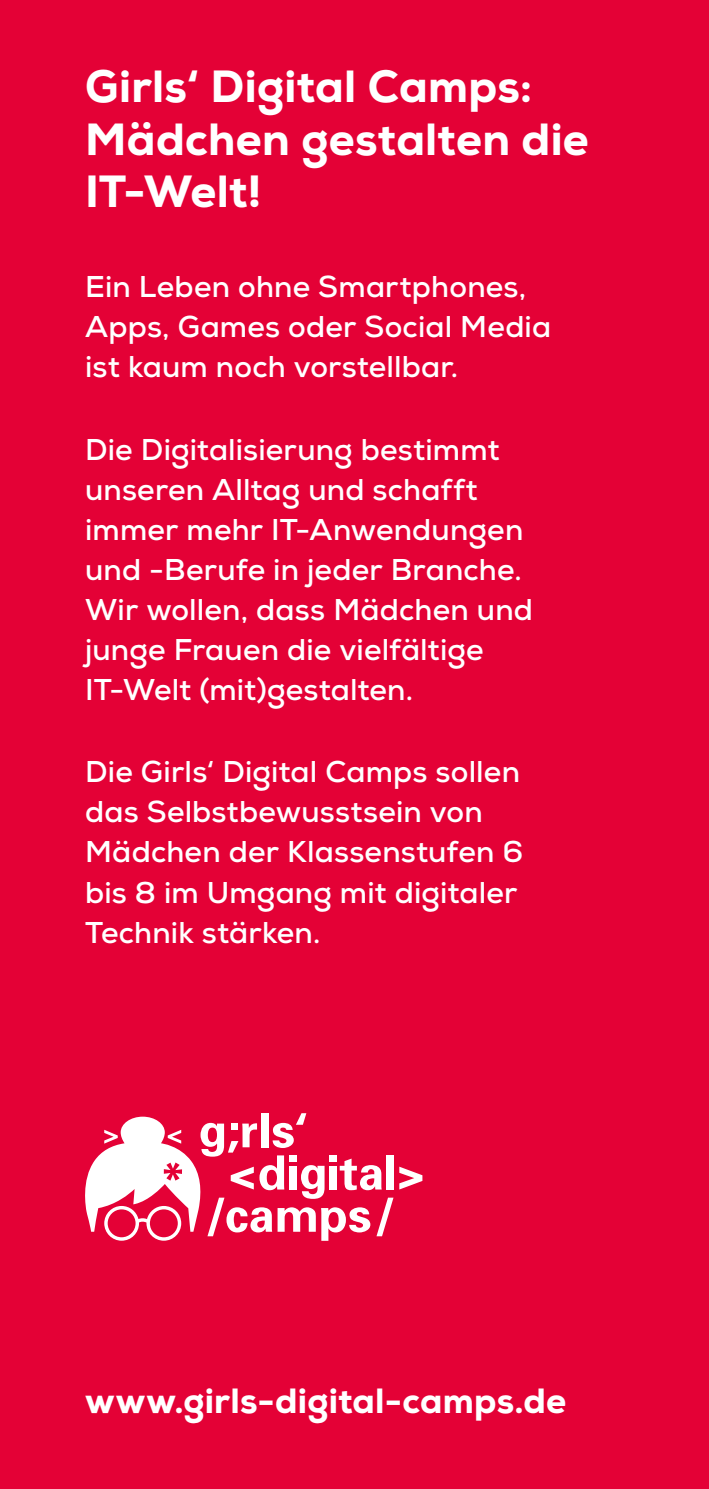
<style>
.page{position:relative;width:709px;height:1489px;background:#fff}
.page>*{position:absolute;margin:0;border:0;box-sizing:border-box;transform-origin:0 0}
.Headline_2_25p_weiss{font:800 45px/52.5px "Nexa";letter-spacing:.005em;color:#fff}
.Text_12p_bold_LINK{font:800 35px "Nexa";letter-spacing:.005em;color:#fff}
.Text_12p_bold_weiß{font:700 30px/40px "Nexa";letter-spacing:.005em;color:#fff}
</style>
<div class="page">
<div style="left:0;top:0;width:709px;height:1488px;background:#e40136"></div>
<svg style="left:399px;top:1166px;width:23px;height:23px"></svg>
<svg style="left:85px;top:1113px;width:308px;height:127px"></svg>
<h1 class="Headline_2_25p_weiss" style="left:85px;top:61px;width:505px">Girls‘ Digital Camps:<br>Mädchen gestalten die<br>IT-Welt!</h1>
<p class="Text_12p_bold_weiß" style="left:85px;top:267px;width:467px">Ein Leben ohne Smartphones,<br>Apps, Games oder Social Media ist kaum noch vorstellbar.</p>
<p class="Text_12p_bold_weiß" style="left:85px;top:429px;width:449px">Die Digitalisierung bestimmt unseren Alltag und schafft immer mehr IT-Anwendungen und -Berufe in jeder Branche.<br>Wir wollen, dass Mädchen und junge Frauen die vielfältige<br>IT-Welt (mit)gestalten.</p>
<p class="Text_12p_bold_weiß" style="left:85px;top:752px;width:440px">Die Girls‘ Digital Camps sollen das Selbstbewusstsein von<br>Mädchen der Klassenstufen 6 bis 8 im Umgang mit digitaler<br>Technik stärken.</p>
<p class="Text_12p_bold_LINK" style="left:85px;top:1378px;width:483px">www.girls-digital-camps.de</p>
</div>
